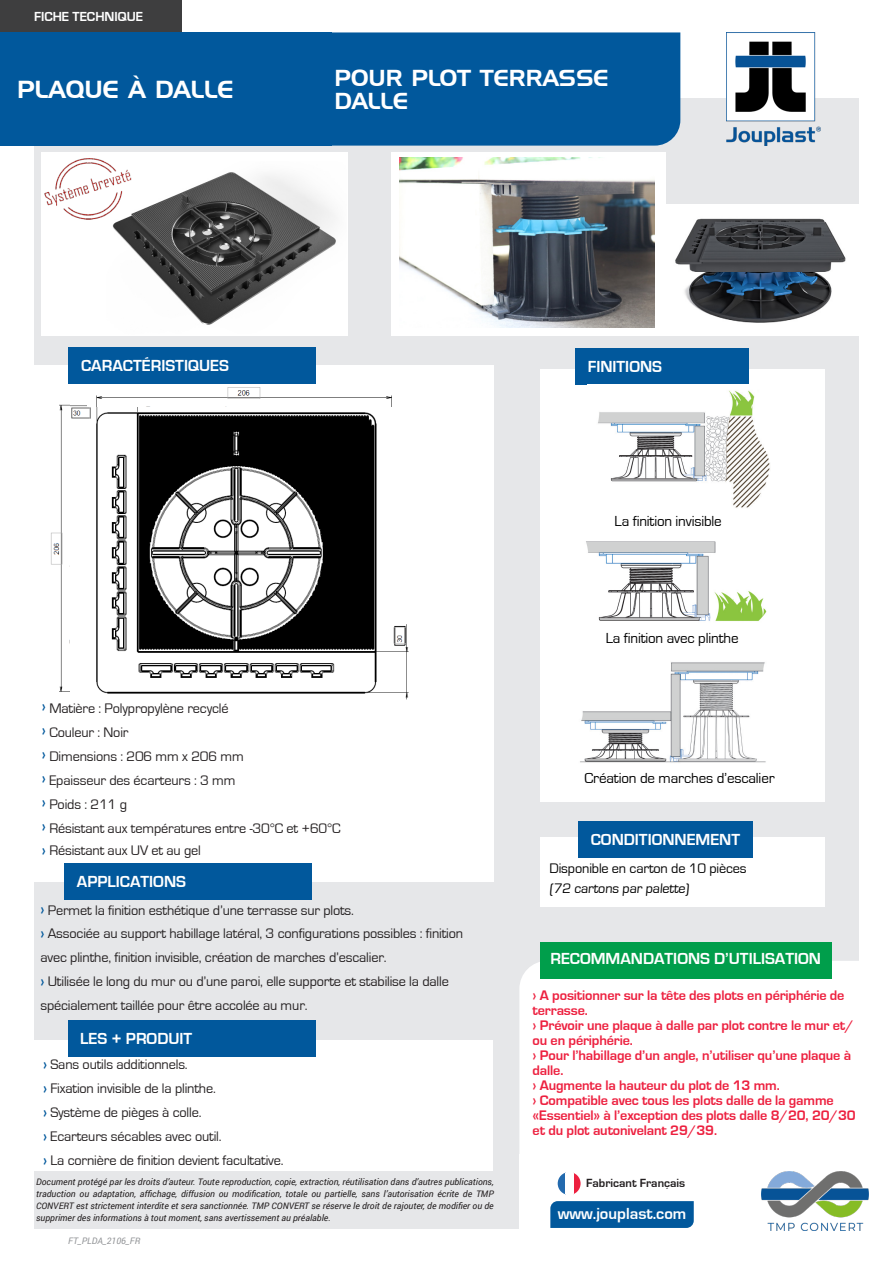
<style>
.page{position:relative;width:893px;height:1263px;background:#fff}
.page>*{position:absolute;margin:0;border:0;box-sizing:border-box;transform-origin:0 0}
.t1{font:24px "Handel Gothic BT";color:#fff}
.t2{font:22.5px/22.5px "Handel Gothic BT";color:#fff}
.t3{font:700 16.5px "Eurostile";color:#fff}
.Texte_conditionnemen{font:15px "Eurostile";letter-spacing:-.01em;color:#000}
.t4{font:14.25px/24px "Eurostile";letter-spacing:-.01em;color:#231f20}
.Texte_rouge{font:700 14.25px/15px "Eurostile";letter-spacing:-.01em;color:#ed203f}
.Texte_conditionnemen-2{font:14.25px "Eurostile";letter-spacing:-.01em;color:#000}
.t5{font:700 13.5px "Eurostile";color:#fff}
.t6{font:700 12.15px "Eurostile";color:#231f20}
.t7{font:italic 9px/12px "Roboto";color:#231f20;text-align:justify}
.t8{font:italic 9px "Roboto";color:#939598}
.s1{font-weight:700;color:#01589c}
</style>
<div class="page">
<div style="left:34px;top:99px;width:825px;height:1130px;background:#e6e7e9"></div>
<div style="left:519px;top:961px;width:340px;height:193px;background:#fff"></div>
<div style="left:391px;top:204px;width:502px;height:131px;background:#fff"></div>
<div style="left:391px;top:152px;width:275px;height:136px;background:#fff"></div>
<div style="left:0;top:0;width:181px;height:32px;background:#3e3e3f"></div>
<div style="left:0;top:365px;width:494px;height:516px;background:#fff"></div>
<div style="left:540px;top:369px;width:285px;height:432px;background:#fff"></div>
<div style="left:575px;top:349px;width:173px;height:36px;background:#01589c"></div>
<div style="left:540px;top:943px;width:291px;height:36px;background:#009e4b"></div>
<div style="left:64px;top:863px;width:248px;height:36px;background:#01589c"></div>
<div style="left:0;top:32px;width:332px;height:114px;background:#01589c"></div>
<div style="left:332px;top:32px;width:348px;height:114px;background:#01589c"></div>
<div style="left:540px;top:837px;width:285px;height:70px;background:#fff"></div>
<div style="left:578px;top:821px;width:175px;height:36px;background:#01589c"></div>
<div style="left:69px;top:347px;width:247px;height:36px;background:#01589c"></div>
<div style="left:41px;top:152px;width:307px;height:183px;background:#fff"></div>
<div style="left:31px;top:1040px;width:462px;height:130px;background:#fff"></div>
<div style="left:68px;top:1020px;width:248px;height:36px;background:#01589c"></div>
<img style="left:675px;top:218px;width:171px;height:105px">
<div style="left:519px;top:1154px;width:374px;height:109px;background:#fff"></div>
<img style="left:598px;top:390px;width:172px;height:118px">
<img style="left:586px;top:541px;width:181px;height:80px">
<img style="left:580px;top:662px;width:186px;height:101px">
<img style="left:399px;top:157px;width:256px;height:171px">
<img style="left:70px;top:405px;width:339px;height:295px">
<img style="left:87px;top:387px;width:312px;height:20px">
<img style="left:51px;top:404px;width:19px;height:288px">
<img style="left:112px;top:172px;width:224px;height:153px">
<img style="left:726px;top:32px;width:94px;height:114px">
<img style="left:44px;top:158px;width:93px;height:66px">
<svg style="left:550px;top:1201px;width:144px;height:27px"></svg>
<svg style="left:558px;top:1173px;width:7px;height:21px"></svg>
<svg style="left:573px;top:1172px;width:8px;height:23px"></svg>
<img style="left:761px;top:1172px;width:107px;height:58px">
<p class="t5" style="left:34px;top:9px;width:111px">FICHE TECHNIQUE</p>
<p class="t1" style="left:17px;top:75px;width:218px">PLAQUE À DALLE</p>
<p class="t2" style="left:334px;top:67px;width:276px">POUR PLOT TERRASSE<br>DALLE</p>
<p class="t3" style="left:81px;top:356px;width:149px">CARACTÉRISTIQUES</p>
<p class="t4" style="left:42px;top:696px;width:188px"><span class="s1">›</span> Matière : Polypropylène recyclé</p>
<p class="t4" style="left:42px;top:720px;width:88px"><span class="s1">›</span> Couleur : Noir</p>
<p class="t4" style="left:42px;top:744px;width:203px"><span class="s1">›</span> Dimensions : 206 mm x 206 mm</p>
<p class="t4" style="left:42px;top:768px;width:195px"><span class="s1">›</span> Epaisseur des écarteurs : 3 mm</p>
<p class="t4" style="left:42px;top:792px;width:86px"><span class="s1">›</span> Poids : 211 g</p>
<p class="t4" style="left:42px;top:816px;width:300px"><span class="s1">›</span> Résistant aux températures entre -30°C et +60°C</p>
<p class="t4" style="left:42px;top:839px;width:160px"><span class="s1">›</span> Résistant aux UV et au gel</p>
<p class="t3" style="left:77px;top:872px;width:111px">APPLICATIONS</p>
<p class="t4" style="left:40px;top:899px;width:315px"><span class="s1">›</span> Permet la finition esthétique d’une terrasse sur plots.</p>
<p class="t4" style="left:40px;top:921px;width:424px"><span class="s1">›</span> Associée au support habillage latéral, 3 configurations possibles : finition avec plinthe, finition invisible, création de marches d’escalier.</p>
<p class="t4" style="left:40px;top:969px;width:410px"><span class="s1">›</span> Utilisée le long du mur ou d’une paroi, elle supporte et stabilise la dalle spécialement taillée pour être accolée au mur.</p>
<p class="t3" style="left:80px;top:1029px;width:114px">LES + PRODUIT</p>
<p class="t4" style="left:43px;top:1052px;width:146px"><span class="s1">›</span> Sans outils additionnels.</p>
<p class="t4" style="left:43px;top:1076px;width:174px"><span class="s1">›</span> Fixation invisible de la plinthe.</p>
<p class="t4" style="left:43px;top:1100px;width:160px"><span class="s1">›</span> Système de pièges à colle.</p>
<p class="t4" style="left:43px;top:1124px;width:180px"><span class="s1">›</span> Ecarteurs sécables avec outil.</p>
<p class="t4" style="left:43px;top:1148px;width:242px"><span class="s1">›</span> La cornière de finition devient facultative.</p>
<p class="t3" style="left:588px;top:358px;width:76px">FINITIONS</p>
<p class="Texte_conditionnemen" style="left:615px;top:513px;width:109px">La finition invisible</p>
<p class="Texte_conditionnemen" style="left:606px;top:630px;width:134px">La finition avec plinthe</p>
<p class="Texte_conditionnemen" style="left:584px;top:770px;width:192px">Création de marches d’escalier</p>
<p class="t3" style="left:591px;top:830px;width:151px">CONDITIONNEMENT</p>
<p class="Texte_conditionnemen-2" style="left:550px;top:861px;width:199px">Disponible en carton de 10 pièces</p>
<p class="Texte_conditionnemen-2" style="left:550px;top:880px;width:142px">(72 cartons par palette)</p>
<p class="t3" style="left:550px;top:950px;width:272px">RECOMMANDATIONS D’UTILISATION</p>
<p class="Texte_rouge" style="left:533px;top:988px;width:313px">› A positionner sur la tête des plots en périphérie de terrasse.</p>
<p class="Texte_rouge" style="left:533px;top:1018px;width:323px">› Prévoir une plaque à dalle par plot contre le mur et/ ou en périphérie.</p>
<p class="Texte_rouge" style="left:533px;top:1048px;width:320px">› Pour l’habillage d’un angle, n’utiliser qu’une plaque à dalle.</p>
<p class="Texte_rouge" style="left:533px;top:1078px;width:249px">› Augmente la hauteur du plot de 13 mm.</p>
<p class="Texte_rouge" style="left:533px;top:1093px;width:325px">› Compatible avec tous les plots dalle de la gamme «Essentiel» à l’exception des plots dalle 8/20, 20/30 et du plot autonivelant 29/39.</p>
<p class="t7" style="left:36px;top:1176px;width:459px">Document protégé par les droits d’auteur. Toute reproduction, copie, extraction, réutilisation dans d’autres publications,</p>
<p class="t6" style="left:586px;top:1176px;width:100px">Fabricant Français</p>
<p class="t7" style="left:36px;top:1188px;width:459px">traduction ou adaptation, affichage, diffusion ou modification, totale ou partielle, sans l’autorisation écrite de TMP CONVERT est strictement interdite et sera sanctionnée. TMP CONVERT se réserve le droit de rajouter, de modifier ou de supprimer des informations à tout moment, sans avertissement au préalable.</p>
<p class="t3" style="left:558px;top:1205px;width:130px">www.jouplast.com</p>
<p class="t8" style="left:68px;top:1234px;width:74px">FT_PLDA_2106_FR</p>
</div>
